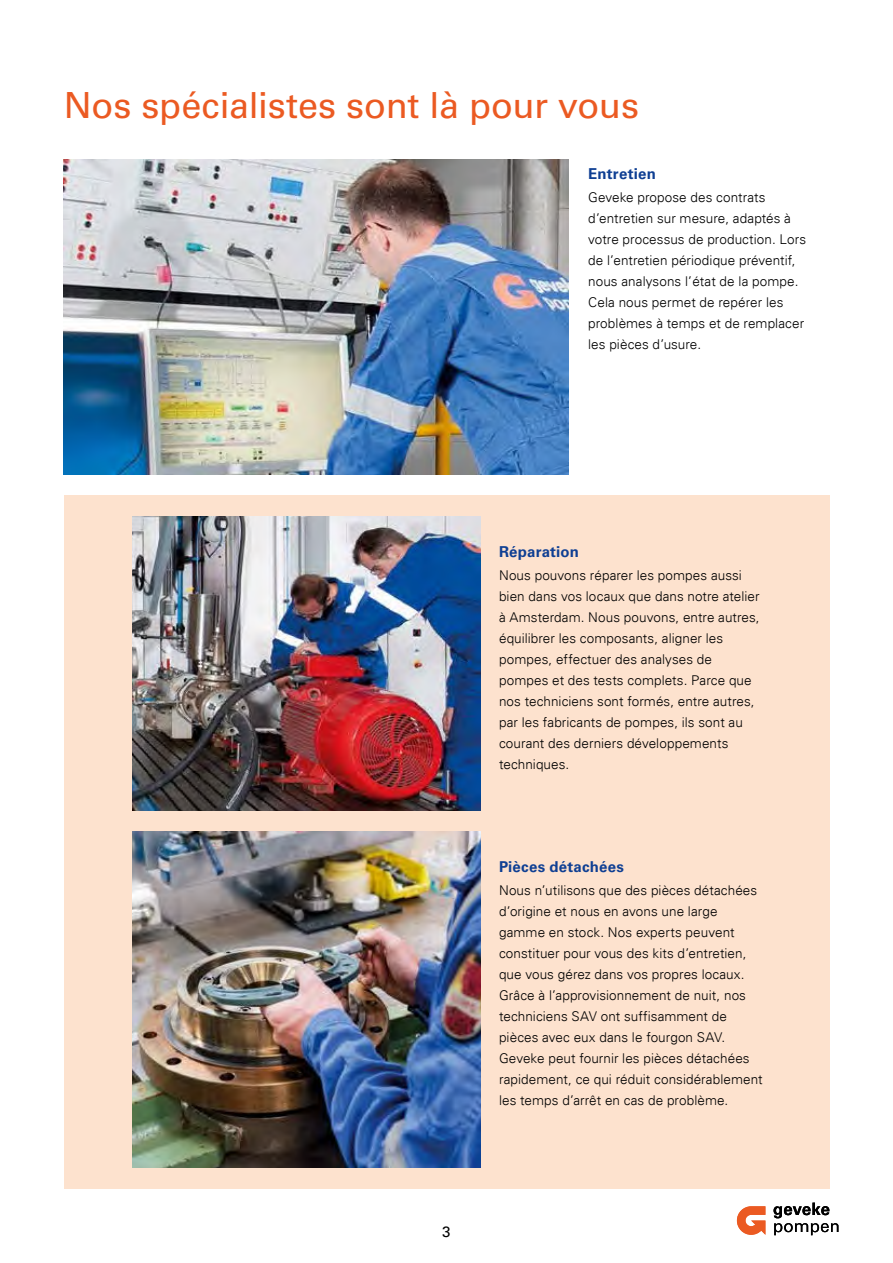
<style>
.page{position:relative;width:893px;height:1263px;background:#fff}
.page>*{position:absolute;margin:0;border:0;box-sizing:border-box;transform-origin:0 0}
.t1{font:36px "Univers LT Std";letter-spacing:-.005em;color:#eb5a22}
.t2{font:700 15px "Univers LT Std";letter-spacing:.015em;color:#0f3f93}
.t3{font:15px "Univers LT Std";color:#000}
.t4{font:300 13.5px/21px "Univers LT";letter-spacing:.005em;color:#000}
</style>
<div class="page">
<div style="left:64px;top:496px;width:765px;height:693px;background:#fde2ce"></div>
<img style="left:133px;top:517px;width:348px;height:294px">
<img style="left:133px;top:832px;width:348px;height:336px">
<img style="left:64px;top:160px;width:504px;height:315px">
<svg style="left:773px;top:1202px;width:65px;height:33px"></svg>
<svg style="left:737px;top:1206px;width:28px;height:29px"></svg>
<h1 class="t1" style="left:64px;top:84px;width:577px">Nos spécialistes sont là pour vous</h1>
<p class="t2" style="left:588px;top:165px;width:69px">Entretien</p>
<p class="t4" style="left:588px;top:187px;width:219px">Geveke propose des contrats d’entretien sur mesure, adaptés à votre processus de production. Lors de l’entretien périodique préventif, nous analysons l’état de la pompe.<br>Cela nous permet de repérer les problèmes à temps et de remplacer les pièces d’usure.</p>
<p class="t2" style="left:499px;top:543px;width:81px">Réparation</p>
<p class="t4" style="left:499px;top:565px;width:262px">Nous pouvons réparer les pompes aussi bien dans vos locaux que dans notre atelier à Amsterdam. Nous pouvons, entre autres, équilibrer les composants, aligner les pompes, effectuer des analyses de pompes et des tests complets. Parce que nos techniciens sont formés, entre autres, par les fabricants de pompes, ils sont au courant des derniers développements techniques.</p>
<p class="t3" style="left:442px;top:1223px;width:10px">3</p>
<p class="t2" style="left:499px;top:858px;width:127px">Pièces détachées</p>
<p class="t4" style="left:499px;top:880px;width:265px">Nous n’utilisons que des pièces détachées d’origine et nous en avons une large gamme en stock. Nos experts peuvent constituer pour vous des kits d’entretien, que vous gérez dans vos propres locaux.<br>Grâce à l’approvisionnement de nuit, nos techniciens SAV ont suffisamment de pièces avec eux dans le fourgon SAV.<br>Geveke peut fournir les pièces détachées rapidement, ce qui réduit considérablement les temps d’arrêt en cas de problème.</p>
</div>
